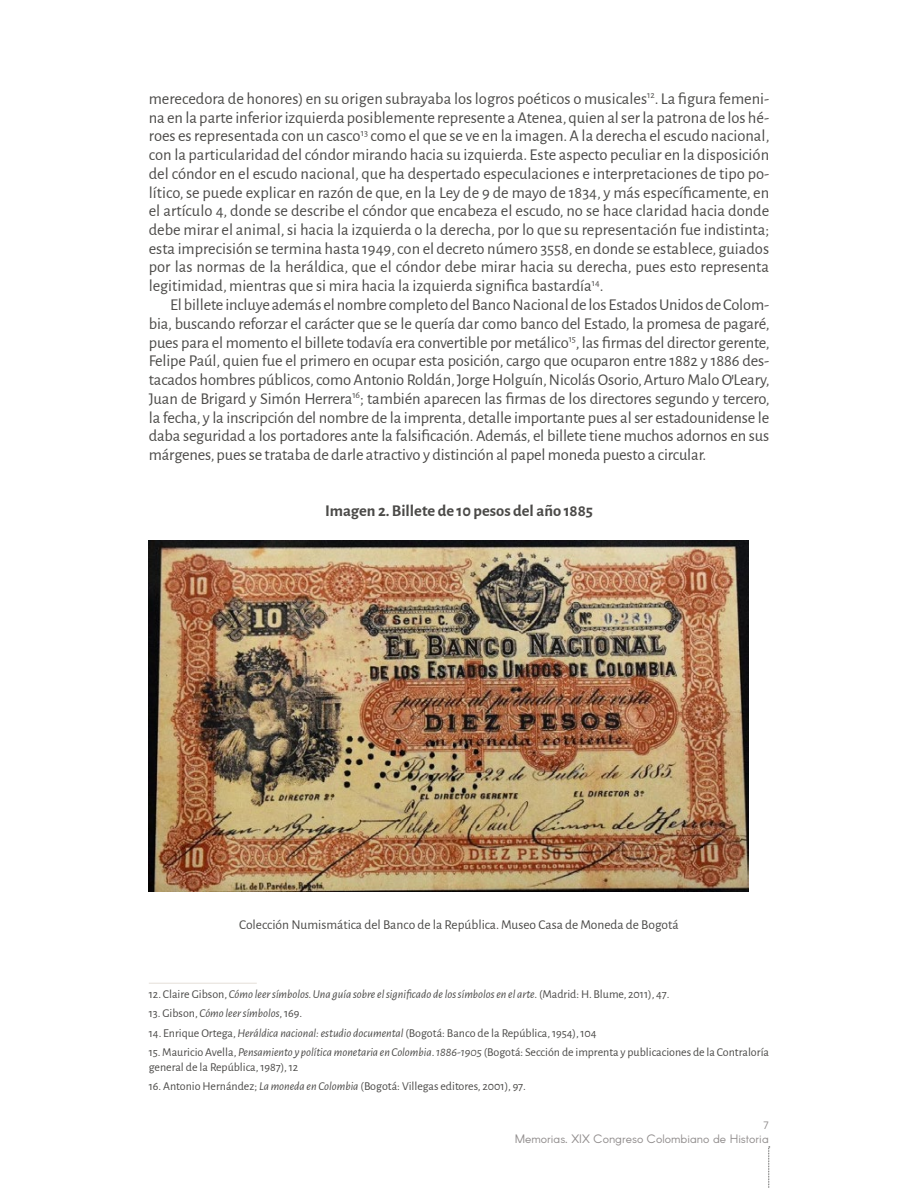
<style>
.page{position:relative;width:918px;height:1188px;background:#fff}
.page>*{position:absolute;margin:0;border:0;box-sizing:border-box;transform-origin:0 0}
.t1{font:16.5px/18.8px "Alegreya Sans";letter-spacing:-.01em;color:#4b4a48;text-align:justify}
.t2{font:700 16.5px "Alegreya Sans";color:#4b4a48}
.t3{font:13.5px "Alegreya Sans";color:#4b4a48}
.t4{font:12px/15px "Alegreya Sans";color:#4b4a48}
.t5{font:italic 12px "Alegreya Sans";color:#4b4a48}
.t6{font:12px "Arcon";color:#908c8c}
.t7{font:10.5px "Arcon";color:#908c8c}
.s1{font-style:normal}
.s2{font-style:italic}
</style>
<div class="page">
<svg style="left:768px;top:1147px;width:2px;height:41px"></svg>
<img style="left:149px;top:540px;width:599px;height:351px">
<hr style="left:149px;top:983px;width:108px;height:1px;background:#e5dfd8">
<p class="t1" style="left:149px;top:88px;width:622px">merecedora de honores) en su origen subrayaba los logros poéticos o musicales<sup>12</sup>. La figura femeni&shy;na en la parte inferior izquierda posiblemente represente a Atenea, quien al ser la patrona de los hé&shy;roes es representada con un casco<sup>13</sup> como el que se ve en la imagen. A la derecha el escudo nacional, con la particularidad del cóndor mirando hacia su izquierda. Este aspecto peculiar en la disposición del cóndor en el escudo nacional, que ha despertado especulaciones e interpretaciones de tipo po&shy;lítico, se puede explicar en razón de que, en la Ley de 9 de mayo de 1834, y más específicamente, en el artículo 4, donde se describe el cóndor que encabeza el escudo, no se hace claridad hacia donde debe mirar el animal, si hacia la izquierda o la derecha, por lo que su representación fue indistinta; esta imprecisión se termina hasta 1949, con el decreto número 3558, en donde se establece, guiados por las normas de la heráldica, que el cóndor debe mirar hacia su derecha, pues esto representa legitimidad, mientras que si mira hacia la izquierda significa bastardía<sup>14</sup>.</p>
<p class="t1" style="left:149px;top:295px;width:622px;text-indent:21px">El billete incluye además el nombre completo del Banco Nacional de los Estados Unidos de Colom&shy;bia, buscando reforzar el carácter que se le quería dar como banco del Estado, la promesa de pagaré, pues para el momento el billete todavía era convertible por metálico<sup>15</sup>, las firmas del director gerente, Felipe Paúl, quien fue el primero en ocupar esta posición, cargo que ocuparon entre 1882 y 1886 des&shy;tacados hombres públicos, como Antonio Roldán, Jorge Holguín, Nicolás Osorio, Arturo Malo O’Leary, Juan de Brigard y Simón Herrera<sup>16</sup>; también aparecen las firmas de los directores segundo y tercero, la fecha, y la inscripción del nombre de la imprenta, detalle importante pues al ser estadounidense le daba seguridad a los portadores ante la falsificación. Además, el billete tiene muchos adornos en sus márgenes, pues se trataba de darle atractivo y distinción al papel moneda puesto a circular.</p>
<p class="t2" style="left:325px;top:499px;width:270px">Imagen 2. Billete de 10 pesos del año 1885</p>
<p class="t3" style="left:239px;top:915px;width:441px">Colección Numismática del Banco de la República. Museo Casa de Moneda de Bogotá</p>
<p class="t5" style="left:149px;top:986px;width:522px"><span class="s1">12. Claire Gibson,</span> Cómo leer símbolos. Una guía sobre el significado de los símbolos en el arte<span class="s1">. (Madrid: H. Blume, 2011), 47.</span></p>
<p class="t5" style="left:149px;top:1006px;width:155px"><span class="s1">13. Gibson,</span> Cómo leer símbolos<span class="s1">, 169.</span></p>
<p class="t4" style="left:149px;top:1025px;width:449px">14. Enrique Ortega, <span class="s2">Heráldica nacional: estudio documental</span> (Bogotá: Banco de la República, 1954), 104</p>
<p class="t4" style="left:149px;top:1044px;width:622px">15. Mauricio Avella, <span class="s2">Pensamiento y política monetaria en Colombia</span>. <span class="s2">1886-1905</span> (Bogotá: Sección de imprenta y publicaciones de la Contraloría general de la República, 1987), 12</p>
<p class="t4" style="left:149px;top:1078px;width:379px">16. Antonio Hernández; <span class="s2">La moneda en Colombia</span> (Bogotá: Villegas editores, 2001), 97.</p>
<p class="t7" style="left:764px;top:1118px;width:7px">7</p>
<p class="t6" style="left:515px;top:1131px;width:256px">Memorias. XIX Congreso Colombiano de Historia</p>
</div>
